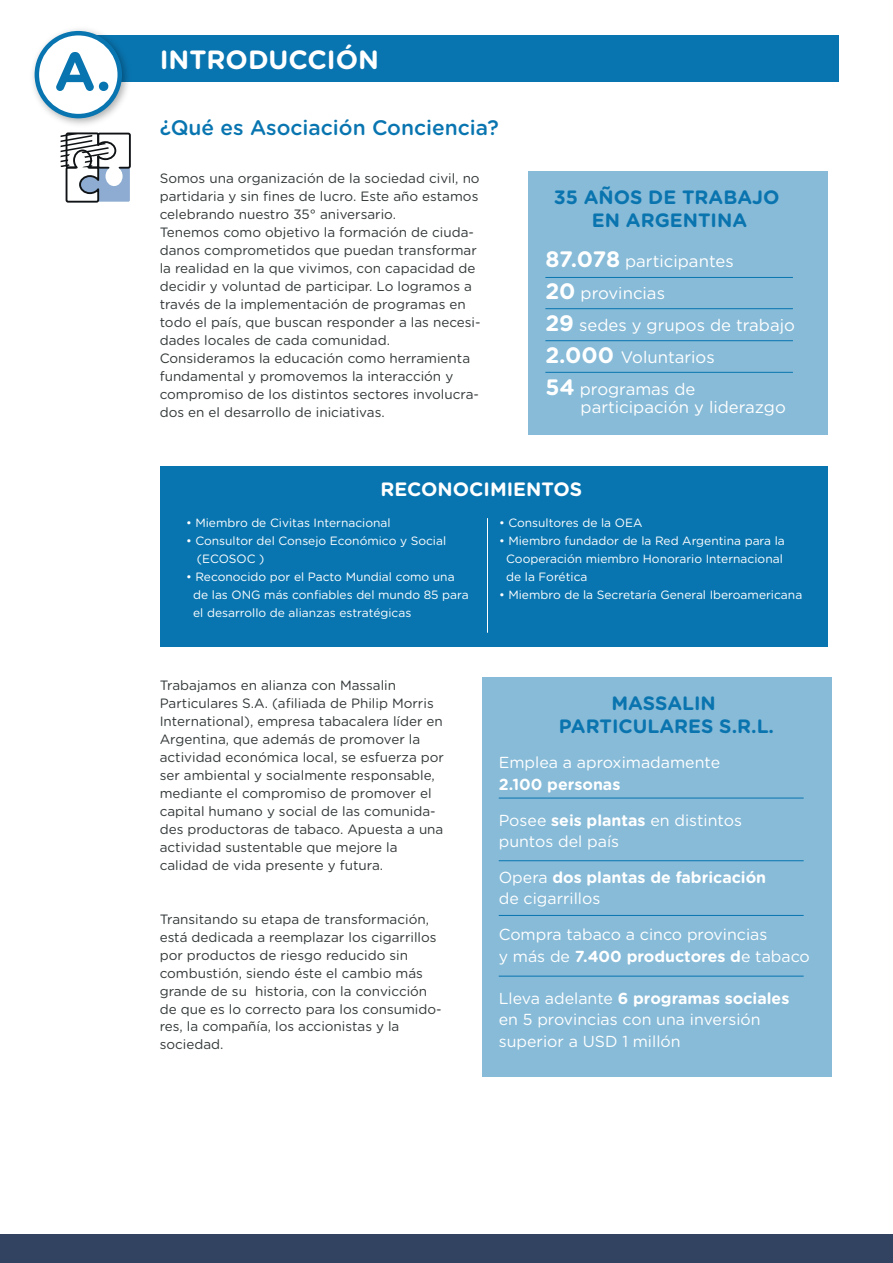
<style>
.page{position:relative;width:893px;height:1263px;background:#fff}
.page>*{position:absolute;margin:0;border:0;box-sizing:border-box;transform-origin:0 0}
.t1{font:700 54.3px "Gotham Rounded";color:#0975b0}
.t2{font:700 26.4px "Gotham Rounded";color:#fff}
.t3{font:500 21px "Gotham Rounded";color:#0975b0}
.t4{font:700 19.35px/23.2px "Gotham Rounded";color:#0a74af;text-align:center}
.t5{font:700 19.35px "Gotham Rounded";color:#fff}
.t6{font:16.8px/32.1px "Gotham Rounded";color:#fff}
.t7{font:15.9px/21.5px "Gotham Rounded";color:#fff}
.t8{font:700 15.9px/21.5px "Gotham Rounded";color:#fff}
.t9{font:13.5px/18px "Gotham Rounded";color:#323738}
.t10{font:12px/18px "Gotham Rounded";color:#fff}
.s1{font-weight:700;font-size:22.35px}
.s2{font-weight:700}
.s3{font-weight:400}
</style>
<div class="page">
<div style="left:482px;top:677px;width:350px;height:400px;background:#87bbd8"></div>
<div style="left:528px;top:171px;width:299px;height:263px;background:#87bbd8"></div>
<div style="left:160px;top:466px;width:667px;height:180px;background:#0975b0"></div>
<div style="left:75px;top:36px;width:763px;height:46px;background:#0975b0"></div>
<img style="left:33px;top:29px;width:102px;height:96px">
<svg style="left:35px;top:31px;width:87px;height:87px"></svg>
<div style="left:0;top:1234px;width:893px;height:29px;background:#324361"></div>
<svg style="left:61px;top:132px;width:70px;height:71px"></svg>
<hr style="left:545px;top:277px;width:248px;height:1px;background:#0975b0">
<hr style="left:545px;top:340px;width:248px;height:1px;background:#0975b0">
<hr style="left:545px;top:308px;width:248px;height:1px;background:#0975b0">
<hr style="left:545px;top:372px;width:248px;height:1px;background:#0975b0">
<hr style="left:499px;top:860px;width:305px;height:1px;background:#0975b0">
<hr style="left:499px;top:798px;width:305px;height:1px;background:#0975b0">
<hr style="left:499px;top:915px;width:305px;height:1px;background:#0975b0">
<hr style="left:499px;top:976px;width:305px;height:1px;background:#0975b0">
<hr style="left:487px;top:518px;width:1px;height:115px;background:#fff">
<h1 class="t1" style="left:54px;top:32px;width:59px">A.</h1>
<h2 class="t2" style="left:160px;top:40px;width:221px">INTRODUCCIÓN</h2>
<h3 class="t3" style="left:160px;top:112px;width:341px">¿Qué es Asociación Conciencia?</h3>
<p class="t9" style="left:160px;top:169px;width:322px">Somos una organización de la sociedad civil, no partidaria y sin fines de lucro. Este año estamos celebrando nuestro 35° aniversario.<br>Tenemos como objetivo la formación de ciuda&shy;danos comprometidos que puedan transformar la realidad en la que vivimos, con capacidad de decidir y voluntad de participar. Lo logramos a través de la implementación de programas en todo el país, que buscan responder a las necesi&shy;dades locales de cada comunidad.<br>Consideramos la educación como herramienta fundamental y promovemos la interacción y compromiso de los distintos sectores involucra&shy;dos en el desarrollo de iniciativas.</p>
<h3 class="t4" style="left:554px;top:185px;width:227px">35 AÑOS DE TRABAJO<br>EN ARGENTINA</h3>
<p class="t6" style="left:545px;top:244px;width:251px"><span class="s1">87.078</span> participantes<br><span class="s1">20</span> provincias<br><span class="s1">29</span> sedes y grupos de trabajo<br><span class="s1">2.000</span> Voluntarios<br><span class="s1">54</span> programas de</p>
<p class="t6" style="left:581px;top:390px;width:207px">participación y liderazgo</p>
<h3 class="t5" style="left:380px;top:475px;width:203px">RECONOCIMIENTOS</h3>
<p class="t10" style="left:186px;top:513px;width:206px">• Miembro de Civitas Internacional</p>
<p class="t10" style="left:197px;top:531px;width:251px;text-indent:-11px">• Consultor del Consejo Económico y Social (ECOSOC )</p>
<p class="t10" style="left:193px;top:567px;width:277px;text-indent:-7px">• Reconocido por el Pacto Mundial como una de las ONG más confiables del mundo 85 para el desarrollo de alianzas estratégicas</p>
<p class="t9" style="left:160px;top:675px;width:286px">Trabajamos en alianza con Massalin Particulares S.A. (afiliada de Philip Morris International), empresa tabacalera líder en Argentina, que además de promover la actividad económica local, se esfuerza por ser ambiental y socialmente responsable, mediante el compromiso de promover el capital humano y social de las comunida&shy;des productoras de tabaco. Apuesta a una actividad sustentable que mejore la calidad de vida presente y futura.</p>
<p class="t9" style="left:160px;top:909px;width:283px">Transitando su etapa de transformación, está dedicada a reemplazar los cigarrillos por productos de riesgo reducido sin combustión, siendo éste el cambio más grande de su historia, con la convicción de que es lo correcto para los consumido&shy;res, la compañía, los accionistas y la sociedad.</p>
<p class="t10" style="left:499px;top:513px;width:145px">• Consultores de la OEA</p>
<p class="t10" style="left:506px;top:531px;width:280px;text-indent:-7px">• Miembro fundador de la Red Argentina para la<br>Cooperación miembro Honorario Internacional de la Forética</p>
<p class="t10" style="left:499px;top:585px;width:305px">• Miembro de la Secretaría General Iberoamericana</p>
<h3 class="t4" style="left:559px;top:690px;width:217px">MASSALIN<br>PARTICULARES S.R.L.</h3>
<p class="t7" style="left:499px;top:751px;width:223px">Emplea a aproximadamente</p>
<p class="t8" style="left:499px;top:772px;width:123px">2.100 personas</p>
<p class="t7" style="left:499px;top:808px;width:245px">Posee <span class="s2">seis plantas</span> en distintos puntos del país</p>
<p class="t8" style="left:499px;top:866px;width:269px"><span class="s3">Opera</span> dos plantas de fabricación <span class="s3">de cigarrillos</span></p>
<p class="t7" style="left:499px;top:923px;width:313px">Compra tabaco a cinco provincias<br>y más de <span class="s2">7.400 productores d</span>e tabaco</p>
<p class="t7" style="left:499px;top:987px;width:292px">Lleva adelante <span class="s2">6 programas sociales </span>en 5 provincias con una inversión superior a USD 1 millón</p>
</div>
